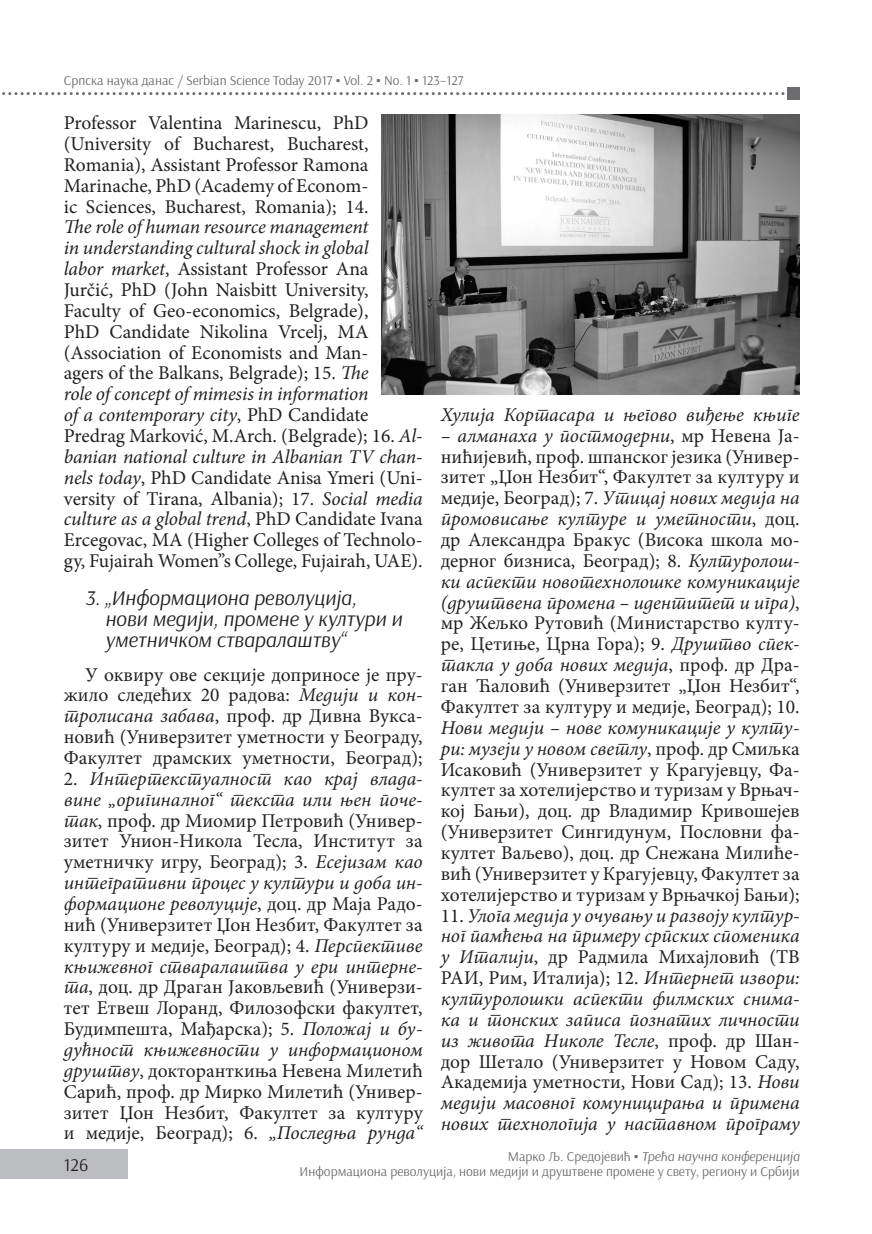
<style>
.page{position:relative;width:872px;height:1234px;background:#fff}
.page>*{position:absolute;margin:0;border:0;box-sizing:border-box;transform-origin:0 0}
.t1{font:italic 21px/20.9px "Arsenal";color:#231f20}
.t2{font:19.5px/20.9px "Minion Pro";color:#231f20;text-align:justify}
.t3{font:italic 19.5px/20.9px "Minion Pro";color:#231f20;text-align:justify}
.t4{font:18px "Arsenal";color:#231f20}
.t5{font:13.5px/15px "Arsenal";color:#6c6d70;text-align:right}
.s1{font-family:"Times New Roman"}
.s2{font-style:italic}
.s3{font-style:normal}
</style>
<div class="page">
<div style="left:0;top:1148px;width:128px;height:30px;background:#bcbdc0"></div>
<svg style="left:2px;top:92px;width:783px;height:3px"></svg>
<div style="left:787px;top:88px;width:12px;height:12px;background:#6c6d70"></div>
<img style="left:381px;top:115px;width:418px;height:279px">
<p class="t5" style="left:64px;top:73px;width:401px">Српска наука данас / Serbian Science Today 2017 <span class="s1">▪</span> Vol. 2 <span class="s1">▪</span> No. 1 <span class="s1">▪</span> 123–127</p>
<p class="t2" style="left:64px;top:112px;width:306px">Professor Valentina Marinescu, PhD (University of Bucharest, Bucharest, Romania), Assistant Professor Ramona Marinache, PhD (Academy of Econom&shy;ic Sciences, Bucharest, Romania); 14.</p>
<p class="t2" style="left:64px;top:217px;width:360px;text-align:left"><span class="s2">The role of human resource management<br>in understanding cultural shock in global<br>labor market</span>, Assistant Professor Ana<br>Jurčić, PhD (John Naisbitt University, Faculty of Geo-economics, Belgrade),<br>PhD Candidate Nikolina Vrcelj, MA (Association of Economists and Man-<br>agers of the Balkans, Belgrade); 15. <span class="s2">The<br>role of concept of mimesis in information<br>of a contemporary city</span>, PhD Candidate Predrag Marković, M.Arch. (Belgrade); 16. <span class="s2">Al&shy;banian national culture in Albanian TV chan&shy;nels today</span>, PhD Candidate Anisa Ymeri (Uni&shy;versity of Tirana, Albania); 17. <span class="s2">Social media culture as a global trend</span>, PhD Candidate Ivana Ercegovac, MA (Higher Colleges of Technolo&shy;gy, Fujairah Women’’s College, Fujairah, UAE).</p>
<p class="t1" style="left:105px;top:587px;width:299px;text-indent:-20px">3. „Информациона револуција, нови медији, промене у култури и уметничком стваралаштву“</p>
<p class="t2" style="left:64px;top:663px;width:360px;text-indent:21px">У оквиру ове секције доприносе је пру&shy;жило следећих 20 радова: <span class="s2">Медији и кон&shy;тролисана забава</span>, проф. др Дивна Вукса&shy;новић (Универзитет уметности у Београду, Факултет драмских уметности, Београд);</p>
<p class="t2" style="left:64px;top:768px;width:360px">2. <span class="s2">Интертекстуалност као крај влада&shy;вине „оригиналног“ текста или њен поче&shy;так</span>, проф. др Миомир Петровић (Универ&shy;зитет Унион-Никола Тесла, Институт за уметничку игру, Београд); 3. <span class="s2">Есејизам као интегративни процес у култури и доба ин&shy;формационе револуције</span>, доц. др Маја Радо&shy;нић (Универзитет Џон Незбит, Факултет за културу и медије, Београд); 4. <span class="s2">Перспективе књижевног стваралаштва у ери интерне&shy;та</span>, доц. др Драган Јаковљевић (Универзи&shy;тет Етвеш Лоранд, Филозофски факултет, Будимпешта, Мађарска); 5. <span class="s2">Положај и бу&shy;дућност књижевности у информационом друштву</span>, докторанткиња Невена Милетић Сарић, проф. др Мирко Милетић (Универ&shy;зитет Џон Незбит, Факултет за културу и медије, Београд); 6. <span class="s2">„Последња рунда“</span></p>
<p class="t3" style="left:441px;top:404px;width:360px">Хулија Кортасара и његово виђење књиге</p>
<p class="t2" style="left:441px;top:425px;width:360px"><span class="s2">– алманаха у постмодерни</span>, мр Невена Ја&shy;нићијевић, проф. шпанског језика (Универ&shy;зитет „Џон Незбит“, Факултет за културу и медије, Београд); 7. <span class="s2">Утицај нових медија на промовисање културе и уметности</span>, доц. др Александра Бракус (Висока школа мо&shy;дерног бизниса, Београд); 8. <span class="s2">Културолош&shy;ки аспекти новотехнолошке комуникације (друштвена промена – идентитет и игра)</span>, мр Жељко Рутовић (Министарство култу&shy;ре, Цетиње, Црна Гора); 9. <span class="s2">Друштво спек&shy;такла у доба нових медија</span>, проф. др Дра&shy;ган Ћаловић (Универзитет „Џон Незбит“, Факултет за културу и медије, Београд); 10.</p>
<p class="t2" style="left:441px;top:717px;width:360px"><span class="s2">Нови медији – нове комуникације у култу&shy;ри: музеји у новом светлу</span>, проф. др Смиљка Исаковић (Универзитет у Крагујевцу, Фа&shy;култет за хотелијерство и туризам у Врњач&shy;кој Бањи), доц. др Владимир Кривошејев (Универзитет Сингидунум, Пословни фа&shy;култет Ваљево), доц. др Снежана Милиће&shy;вић (Универзитет у Крагујевцу, Факултет за хотелијерство и туризам у Врњачкој Бањи);</p>
<p class="t3" style="left:441px;top:904px;width:360px"><span class="s3">11.</span> Улога медија у очувању и развоју култур&shy;ног памћења на примеру српских споменика у Италији<span class="s3">, др Радмила Михајловић (ТВ РАИ, Рим, Италија); 12.</span> Интернет извори: културолошки аспекти филмских снима&shy;ка и тонских записа познатих личности из живота Николе Тесле<span class="s3">, проф. др Шан&shy;дор Шетало (Универзитет у Новом Саду, Академија уметности, Нови Сад); 13.</span> Нови медији масовног комуницирања и примена нових технологија у наставном програму</p>
<p class="t4" style="left:64px;top:1153px;width:26px">126</p>
<p class="t5" style="left:300px;top:1149px;width:501px">Марко Љ. Средојевић <span class="s1">▪</span> <span class="s2">Трећа научна конференција<br></span>Информациона револуција, нови медији и друштвене промене у свету, региону и Србији</p>
</div>
